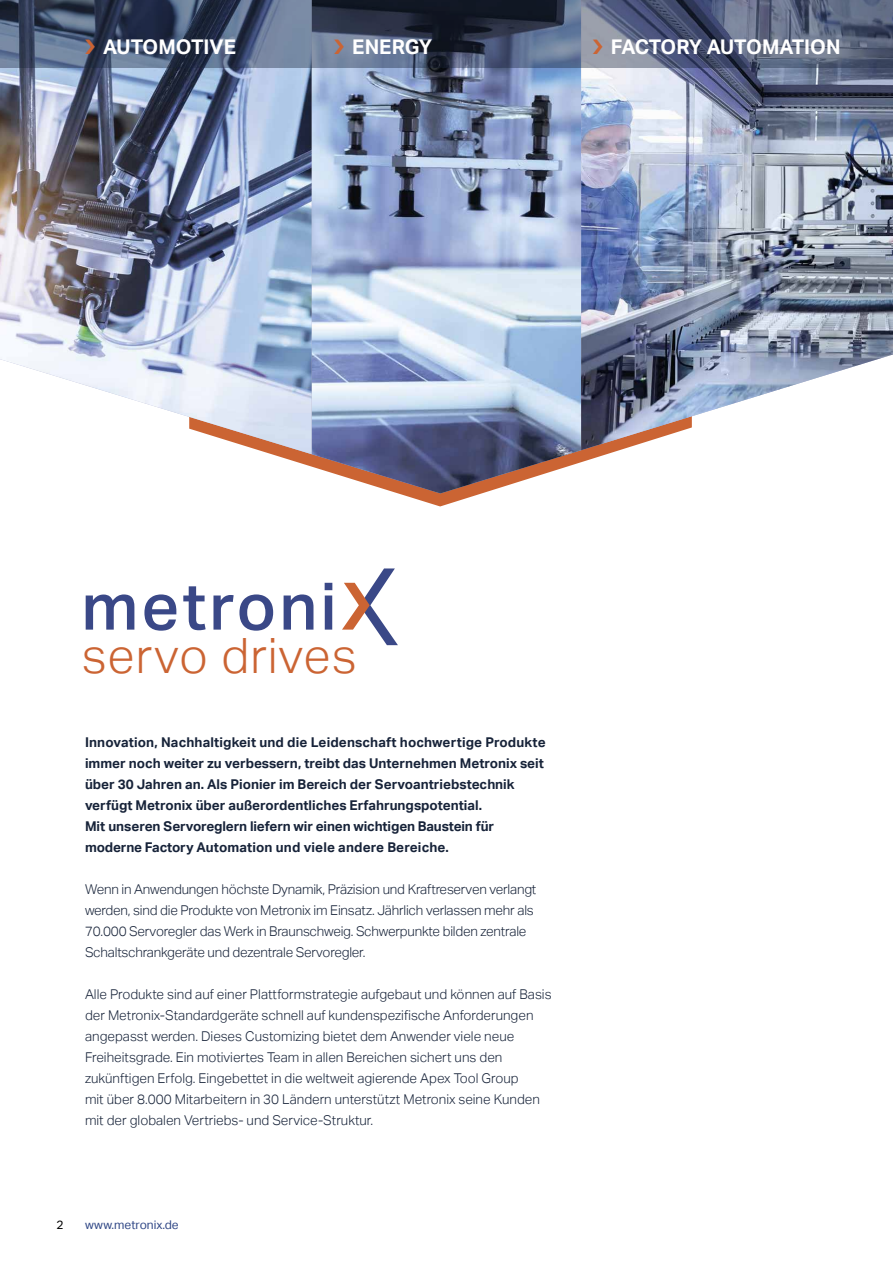
<style>
.page{position:relative;width:893px;height:1263px;background:#fff}
.page>*{position:absolute;margin:0;border:0;box-sizing:border-box;transform-origin:0 0}
.t1{font:500 65.55px "Aktiv Grotesk";letter-spacing:.045em;color:#3a4887}
.t2{font:300 48.6px "Aktiv Grotesk";letter-spacing:.02em;color:#cb6433}
.t3{font:700 20.25px "Aktiv Grotesk";letter-spacing:-.03em;color:#fff}
.t4{font:700 20.25px "Aktiv Grotesk";color:#fff}
.t5{font:300 13.5px/21px "Aktiv Grotesk";color:#172339}
.t6{font:700 13.5px/21px "Aktiv Grotesk";color:#172339}
.t7{font:12px "Aktiv Grotesk";color:#324987}
.t8{font:12px "Aktiv Grotesk";color:#000}
</style>
<div class="page">
<svg style="left:271px;top:450px;width:349px;height:56px"></svg>
<img style="left:0;top:68px;width:312px;height:386px">
<img style="left:312px;top:68px;width:269px;height:425px">
<img style="left:581px;top:68px;width:312px;height:382px">
<svg style="left:0;top:0;width:893px;height:68px;background:#4b5770"></svg>
<svg style="left:342px;top:568px;width:56px;height:77px"></svg>
<svg style="left:85px;top:39px;width:10px;height:15px"></svg>
<svg style="left:334px;top:39px;width:10px;height:15px"></svg>
<svg style="left:593px;top:39px;width:10px;height:15px"></svg>
<h3 class="t4" style="left:103px;top:35px;width:134px">AUTOMOTIVE</h3>
<h3 class="t4" style="left:352px;top:35px;width:81px">ENERGY</h3>
<h3 class="t3" style="left:611px;top:35px;width:231px">FACTORY AUTOMATION</h3>
<h1 class="t1" style="left:81px;top:569px;width:257px">metroni</h1>
<h2 class="t2" style="left:82px;top:628px;width:276px">servo drives</h2>
<p class="t6" style="left:85px;top:732px;width:462px">Innovation, Nachhaltigkeit und die Leidenschaft hochwertige Produkte immer noch weiter zu verbessern, treibt das Unternehmen Metronix seit über 30 Jahren an. Als Pionier im Bereich der Servoantriebstechnik verfügt Metronix über außerordentliches Erfahrungspotential.<br>Mit unseren Servoreglern liefern wir einen wichtigen Baustein für moderne Factory Automation und viele andere Bereiche.</p>
<p class="t5" style="left:85px;top:879px;width:453px">Wenn in Anwendungen höchste Dynamik, Präzision und Kraftreserven verlangt werden, sind die Produkte von Metronix im Einsatz. Jährlich verlassen mehr als 70.000 Servoregler das Werk in Braunschweig. Schwerpunkte bilden zentrale Schaltschrankgeräte und dezentrale Servoregler.</p>
<p class="t5" style="left:85px;top:984px;width:468px">Alle Produkte sind auf einer Plattformstrategie aufgebaut und können auf Basis der Metronix-Standardgeräte schnell auf kundenspezifische Anforderungen angepasst werden. Dieses Customizing bietet dem Anwender viele neue Freiheitsgrade. Ein motiviertes Team in allen Bereichen sichert uns den zukünftigen Erfolg. Eingebettet in die weltweit agierende Apex Tool Group<br>mit über 8.000 Mitarbeitern in 30 Ländern unterstützt Metronix seine Kunden mit der globalen Vertriebs- und Service-Struktur.</p>
<p class="t8" style="left:57px;top:1218px;width:9px">2</p>
<p class="t7" style="left:85px;top:1218px;width:95px">www.metronix.de</p>
</div>
